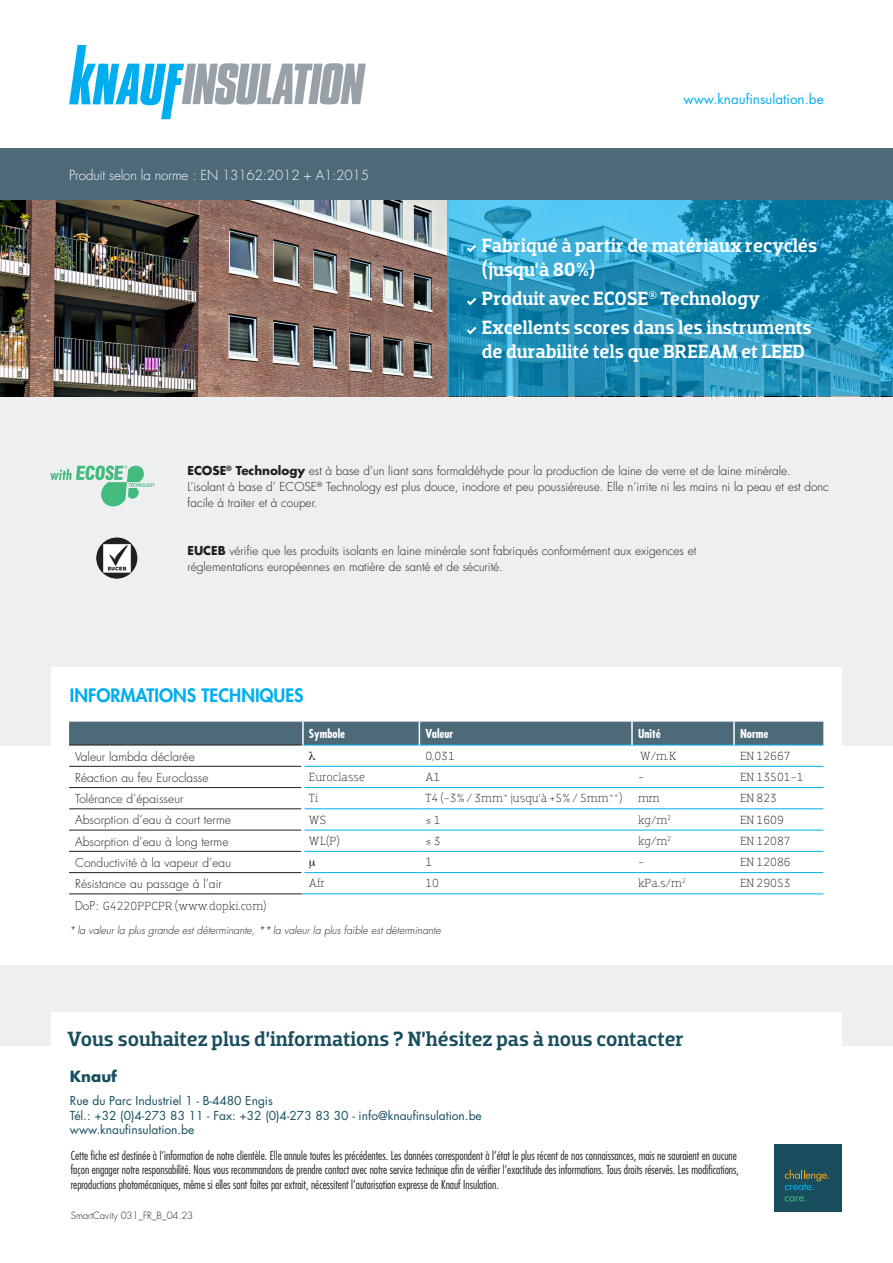
<style>
.page{position:relative;width:893px;height:1263px;background:#fff}
.page>*{position:absolute;margin:0;border:0;box-sizing:border-box;transform-origin:0 0}
.t1{font:500 21px "Dobra Slab";color:#184e5d}
.t2{font:500 19.5px/24px "Dobra Slab";color:#fff}
.t3{font:800 18px "Futura Std";color:#00aeef}
.t4{font:700 15px "Futura Std";color:#184e5d}
.platte_tekst{font:300 13.5px "Futura Std";letter-spacing:-.01em;color:#fff}
.t5{font:13.5px "Futura Std";color:#00aeef}
.platte_tekst-2{font:300 12px/16px "Futura Std";color:#231f20}
.t6{font:300 condensed 12px "Futura Std";color:#231f20}
.t7{font:300 12px "Dobra Slab";color:#231f20}
.t8{font:12px/14.4px "Futura Std";color:#184e5d}
.Default{font:700 condensed 12px "Futura Std";color:#fff}
.platte_tekst-3{font:italic 300 10.5px "Futura Std";color:#231f20}
.platte_tekst-4{font:300 9.75px "Futura Std";letter-spacing:-.01em;color:#231f20}
.s1{font-weight:700}
.s2{font-family:"Futura Std"}
</style>
<div class="page">
<div style="left:0;top:396px;width:893px;height:349px;background:#edeff1"></div>
<div style="left:51px;top:668px;width:791px;height:126px;background:#fff"></div>
<img style="left:0;top:200px;width:448px;height:196px">
<svg style="left:448px;top:200px;width:445px;height:196px;background:#2494bc"></svg>
<svg style="left:69px;top:45px;width:297px;height:74px"></svg>
<svg style="left:467px;top:245px;width:9px;height:7px"></svg>
<svg style="left:467px;top:298px;width:9px;height:7px"></svg>
<svg style="left:467px;top:327px;width:9px;height:7px"></svg>
<div style="left:0;top:149px;width:893px;height:51px;background:#4d6a79"></div>
<img style="left:96px;top:537px;width:41px;height:42px;border-radius:21px">
<svg style="left:51px;top:465px;width:104px;height:41px"></svg>
<div style="left:0;top:965px;width:893px;height:81px;background:#edeff1"></div>
<div style="left:774px;top:1144px;width:67px;height:68px;background:#184e5d"></div>
<svg style="left:785px;top:1170px;width:44px;height:20px"></svg>
<svg style="left:785px;top:1196px;width:21px;height:5px"></svg>
<div style="left:51px;top:1013px;width:790px;height:51px;background:#fff"></div>
<hr style="left:69px;top:766px;width:232px;height:1px;background:#231f20">
<hr style="left:69px;top:787px;width:232px;height:1px;background:#231f20">
<hr style="left:69px;top:808px;width:232px;height:1px;background:#231f20">
<hr style="left:69px;top:830px;width:232px;height:1px;background:#231f20">
<hr style="left:69px;top:851px;width:232px;height:1px;background:#231f20">
<hr style="left:69px;top:872px;width:232px;height:1px;background:#231f20">
<hr style="left:69px;top:894px;width:234px;height:1px;background:#231f20">
<hr style="left:69px;top:745px;width:234px;height:1px;background:#231f20">
<hr style="left:301px;top:745px;width:3px;height:21px;background:#fff">
<hr style="left:304px;top:766px;width:115px;height:1px;background:#00aeef">
<hr style="left:419px;top:766px;width:213px;height:1px;background:#00aeef">
<hr style="left:632px;top:766px;width:102px;height:1px;background:#00aeef">
<hr style="left:734px;top:766px;width:89px;height:1px;background:#00aeef">
<hr style="left:304px;top:787px;width:115px;height:1px;background:#00aeef">
<hr style="left:419px;top:787px;width:213px;height:1px;background:#00aeef">
<hr style="left:632px;top:787px;width:102px;height:1px;background:#00aeef">
<hr style="left:734px;top:787px;width:89px;height:1px;background:#00aeef">
<hr style="left:304px;top:808px;width:115px;height:1px;background:#00aeef">
<hr style="left:419px;top:808px;width:213px;height:1px;background:#00aeef">
<hr style="left:632px;top:808px;width:102px;height:1px;background:#00aeef">
<hr style="left:734px;top:808px;width:89px;height:1px;background:#00aeef">
<hr style="left:304px;top:830px;width:115px;height:1px;background:#00aeef">
<hr style="left:419px;top:830px;width:213px;height:1px;background:#00aeef">
<hr style="left:304px;top:851px;width:115px;height:1px;background:#00aeef">
<hr style="left:419px;top:851px;width:213px;height:1px;background:#00aeef">
<hr style="left:632px;top:851px;width:102px;height:1px;background:#00aeef">
<hr style="left:734px;top:851px;width:89px;height:1px;background:#00aeef">
<hr style="left:632px;top:830px;width:102px;height:1px;background:#00aeef">
<hr style="left:734px;top:830px;width:89px;height:1px;background:#00aeef">
<hr style="left:304px;top:872px;width:115px;height:1px;background:#00aeef">
<hr style="left:419px;top:872px;width:213px;height:1px;background:#00aeef">
<hr style="left:632px;top:872px;width:102px;height:1px;background:#00aeef">
<hr style="left:734px;top:872px;width:89px;height:1px;background:#00aeef">
<hr style="left:303px;top:894px;width:116px;height:1px;background:#00aeef">
<hr style="left:419px;top:894px;width:213px;height:1px;background:#00aeef">
<hr style="left:632px;top:894px;width:102px;height:1px;background:#00aeef">
<hr style="left:734px;top:894px;width:89px;height:1px;background:#00aeef">
<hr style="left:303px;top:745px;width:116px;height:1px;background:#00aeef">
<hr style="left:419px;top:745px;width:213px;height:1px;background:#00aeef">
<hr style="left:632px;top:745px;width:102px;height:1px;background:#00aeef">
<hr style="left:734px;top:745px;width:89px;height:1px;background:#00aeef">
<div style="left:69px;top:722px;width:754px;height:23px;background:#4d6a79"></div>
<hr style="left:631px;top:722px;width:2px;height:23px;background:#fff">
<hr style="left:733px;top:722px;width:2px;height:23px;background:#fff">
<p class="platte_tekst" style="left:69px;top:167px;width:301px">Produit selon la norme : EN 13162:2012 + A1:2015</p>
<p class="t5" style="left:683px;top:91px;width:142px">www.knaufinsulation.be</p>
<p class="t2" style="left:482px;top:234px;width:337px">Fabriqué à partir de matériaux recyclés (jusqu’à 80%)</p>
<p class="t2" style="left:482px;top:287px;width:280px">Produit avec ECOSE<sup>®</sup> Technology</p>
<p class="t2" style="left:482px;top:316px;width:331px">Excellents scores dans les instruments de durabilité tels que BREEAM et LEED</p>
<p class="platte_tekst-2" style="left:188px;top:463px;width:605px"><span class="s1">ECOSE</span><sup>®</sup> <span class="s1">Technology</span> est à base d’un liant sans formaldéhyde pour la production de laine de verre et de laine minérale.</p>
<p class="platte_tekst-2" style="left:188px;top:479px;width:643px">L’isolant à base d’ ECOSE<sup>®</sup> Technology est plus douce, inodore et peu poussiéreuse. Elle n’irrite ni les mains ni la peau et est donc facile à traiter et à couper.</p>
<p class="platte_tekst-2" style="left:188px;top:543px;width:510px"><span class="s1">EUCEB</span> vérifie que les produits isolants en laine minérale sont fabriqués conformément aux exigences et</p>
<p class="platte_tekst-2" style="left:188px;top:559px;width:317px">réglementations européennes en matière de santé et de sécurité.</p>
<p class="t3" style="left:70px;top:684px;width:235px">INFORMATIONS TECHNIQUES</p>
<p class="Default" style="left:309px;top:726px;width:38px">Symbole</p>
<p class="Default" style="left:425px;top:726px;width:29px">Valeur</p>
<p class="Default" style="left:638px;top:726px;width:24px">Unité</p>
<p class="Default" style="left:740px;top:726px;width:30px">Norme</p>
<p class="platte_tekst-2" style="left:75px;top:748px;width:121px">Valeur lambda déclarée</p>
<p class="t7" style="left:425px;top:749px;width:31px">0,031</p>
<p class="t7" style="left:640px;top:749px;width:38px">W/m.K</p>
<p class="t7" style="left:740px;top:749px;width:52px">EN 12667</p>
<p class="platte_tekst-2" style="left:75px;top:770px;width:135px">Réaction au feu Euroclasse</p>
<p class="t7" style="left:309px;top:770px;width:58px">Euroclasse</p>
<p class="t7" style="left:425px;top:770px;width:16px">A1</p>
<p class="t7" style="left:638px;top:770px;width:8px">-</p>
<p class="t7" style="left:740px;top:770px;width:65px">EN 13501-1</p>
<p class="platte_tekst-2" style="left:75px;top:791px;width:110px">Tolérance d’épaisseur</p>
<p class="t7" style="left:309px;top:791px;width:11px">Ti</p>
<p class="t7" style="left:425px;top:791px;width:199px">T4 (-3% / 3mm* jusqu’à +5% / 5mm**)</p>
<p class="t7" style="left:638px;top:791px;width:23px">mm</p>
<p class="t7" style="left:740px;top:791px;width:39px">EN 823</p>
<p class="platte_tekst-2" style="left:75px;top:812px;width:157px">Absorption d’eau à court terme</p>
<p class="t7" style="left:309px;top:812px;width:19px">WS</p>
<p class="t7" style="left:425px;top:812px;width:17px">≤ 1</p>
<p class="t7" style="left:638px;top:812px;width:35px">kg/m<sup>2</sup></p>
<p class="t7" style="left:740px;top:812px;width:45px">EN 1609</p>
<p class="platte_tekst-2" style="left:75px;top:834px;width:155px">Absorption d’eau à long terme</p>
<p class="t7" style="left:309px;top:834px;width:32px">WL(P)</p>
<p class="t7" style="left:425px;top:834px;width:17px">≤ 3</p>
<p class="t7" style="left:638px;top:834px;width:35px">kg/m<sup>2</sup></p>
<p class="t7" style="left:740px;top:834px;width:52px">EN 12087</p>
<p class="platte_tekst-2" style="left:75px;top:855px;width:157px">Conductivité à la vapeur d’eau</p>
<p class="t7" style="left:425px;top:855px;width:8px">1</p>
<p class="t7" style="left:638px;top:855px;width:8px">-</p>
<p class="t7" style="left:740px;top:855px;width:52px">EN 12086</p>
<p class="platte_tekst-2" style="left:75px;top:876px;width:148px">Résistance au passage à l’air</p>
<p class="t7" style="left:309px;top:876px;width:17px">Afr</p>
<p class="t7" style="left:425px;top:876px;width:15px">10</p>
<p class="t7" style="left:638px;top:876px;width:50px">kPa.s/m<sup>2</sup></p>
<p class="t7" style="left:740px;top:876px;width:52px">EN 29053</p>
<p class="t7" style="left:75px;top:898px;width:193px"><span class="s2">DoP:</span> G4220PPCPR (www.dopki.com)</p>
<p class="platte_tekst-3" style="left:69px;top:924px;width:373px">* la valeur la plus grande est déterminante, ** la valeur la plus faible est déterminante</p>
<p class="t1" style="left:68px;top:1026px;width:618px">Vous souhaitez plus d’informations ? N’hésitez pas à nous contacter</p>
<p class="t4" style="left:70px;top:1066px;width:49px">Knauf</p>
<p class="t8" style="left:70px;top:1094px;width:413px">Rue du Parc Industriel 1 - B-4480 Engis<br>Tél.: +32 (0)4-273 83 11 - Fax: +32 (0)4-273 83 30 - info@knaufinsulation.be</p>
<p class="t8" style="left:70px;top:1122px;width:126px">www.knaufinsulation.be</p>
<p class="t6" style="left:71px;top:1148px;width:668px">Cette fiche est destinée à l’information de notre clientèle. Elle annule toutes les précédentes. Les données correspondent à l’état le plus récent de nos connaissances, mais ne sauraient en aucune</p>
<p class="t6" style="left:71px;top:1163px;width:670px">façon engager notre responsabilité. Nous vous recommandons de prendre contact avec notre service technique afin de vérifier l‘exactitude des informations. Tous droits réservés. Les modifications,</p>
<p class="t6" style="left:71px;top:1177px;width:430px">reproductions photomécaniques, même si elles sont faites par extrait, nécessitent l’autorisation expresse de Knauf Insulation.</p>
<p class="platte_tekst-4" style="left:71px;top:1210px;width:124px">SmartCavity 031_FR_B_04.23</p>
</div>
